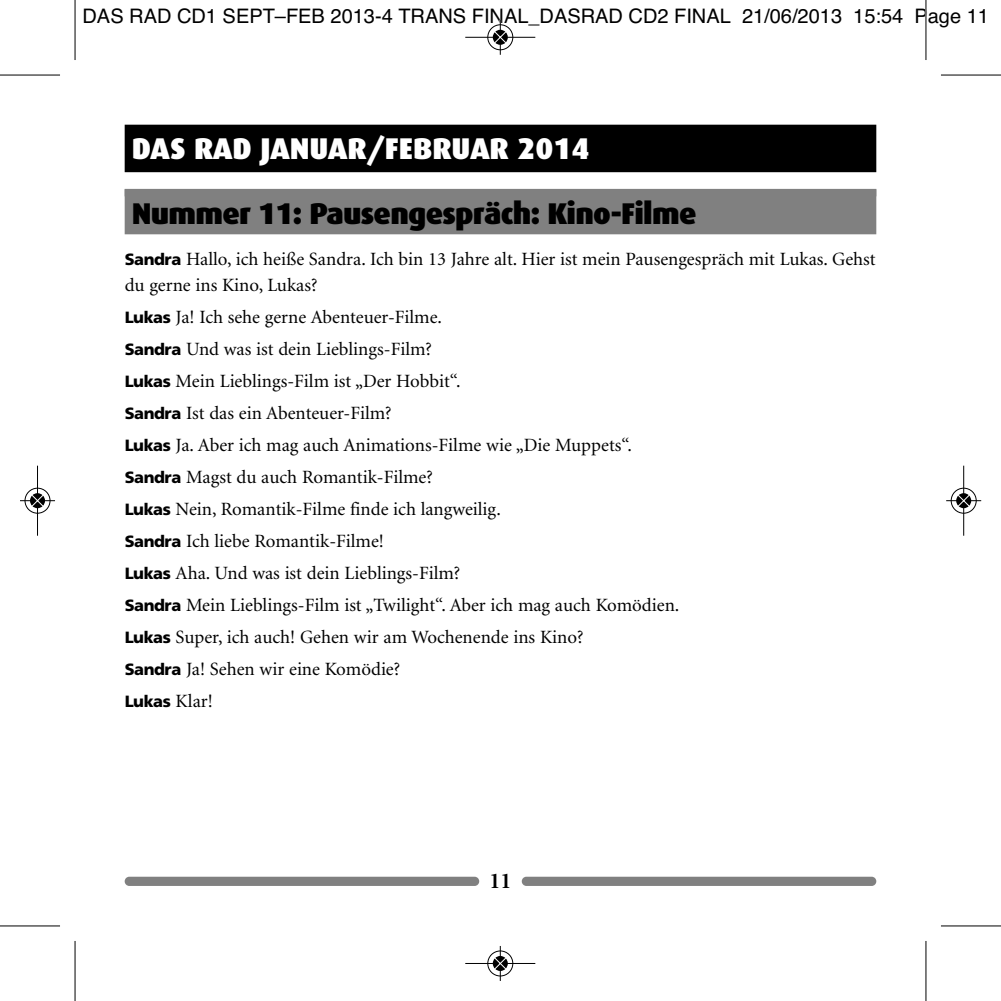
<style>
.page{position:relative;width:1001px;height:1001px;background:#fff}
.page>*{position:absolute;margin:0;border:0;box-sizing:border-box;transform-origin:0 0}
.t1{font:900 30px "Dax";letter-spacing:-.025em;color:#000}
.t2{font:900 30px "Dax";color:#fff}
.t3{font:700 22.5px "Minion";color:#000}
.t4{font:20px "Helvetica";color:#000}
.t5{font:18.75px/32px "Minion";color:#000}
.t6{font:900 16.25px "Frutiger";letter-spacing:-.025em;color:#000}
.s1{font-family:"Frutiger";font-weight:900;font-size:16.25px}
.s2{font-family:"Minion";font-weight:400;font-size:18.75px}
</style>
<div class="page">
<div style="left:125px;top:125px;width:751px;height:47px;background:#000"></div>
<div style="left:125px;top:189px;width:751px;height:45px;background:#808080"></div>
<div style="left:125px;top:876px;width:354px;height:9px;background:#808080;border-radius:5px"></div>
<div style="left:521px;top:876px;width:355px;height:9px;background:#808080;border-radius:5px"></div>
<hr style="left:75px;top:0;width:1px;height:60px;background:#000">
<hr style="left:0;top:75px;width:60px;height:1px;background:#000">
<hr style="left:925px;top:0;width:1px;height:60px;background:#000">
<hr style="left:940px;top:75px;width:60px;height:1px;background:#000">
<hr style="left:75px;top:940px;width:1px;height:60px;background:#000">
<hr style="left:0;top:925px;width:60px;height:1px;background:#000">
<hr style="left:925px;top:940px;width:1px;height:60px;background:#000">
<hr style="left:940px;top:925px;width:60px;height:1px;background:#000">
<div style="left:487px;top:24px;width:26px;height:27px;border:2px solid #fff;border-radius:50%"></div>
<hr style="left:465px;top:37px;width:70px;height:1px;background:#000">
<hr style="left:500px;top:20px;width:1px;height:35px;background:#000">
<div style="left:487px;top:24px;width:26px;height:26px;border:1px solid #000;border-radius:50%"></div>
<svg style="left:492px;top:30px;width:16px;height:15px"></svg>
<svg style="left:494px;top:31px;width:12px;height:13px"></svg>
<div style="left:487px;top:950px;width:26px;height:26px;border:2px solid #fff;border-radius:50%"></div>
<svg style="left:492px;top:955px;width:16px;height:16px"></svg>
<hr style="left:465px;top:962px;width:70px;height:1px;background:#000">
<hr style="left:500px;top:945px;width:1px;height:35px;background:#000">
<div style="left:487px;top:950px;width:26px;height:26px;border:1px solid #000;border-radius:50%"></div>
<svg style="left:492px;top:955px;width:16px;height:15px"></svg>
<svg style="left:494px;top:957px;width:12px;height:12px"></svg>
<div style="left:24px;top:487px;width:27px;height:27px;border:2px solid #fff;border-radius:50%"></div>
<hr style="left:37px;top:465px;width:1px;height:70px;background:#000">
<hr style="left:20px;top:500px;width:35px;height:1px;background:#000">
<div style="left:25px;top:488px;width:25px;height:25px;border:1px solid #000;border-radius:50%"></div>
<svg style="left:30px;top:493px;width:15px;height:15px"></svg>
<svg style="left:31px;top:494px;width:13px;height:13px"></svg>
<div style="left:950px;top:487px;width:26px;height:27px;border:2px solid #fff;border-radius:50%"></div>
<hr style="left:963px;top:465px;width:1px;height:70px;background:#000">
<hr style="left:946px;top:500px;width:35px;height:1px;background:#000">
<div style="left:950px;top:488px;width:26px;height:25px;border:1px solid #000;border-radius:50%"></div>
<div style="left:956px;top:493px;width:15px;height:15px;background:#000;border-radius:50%"></div>
<svg style="left:957px;top:494px;width:12px;height:13px"></svg>
<p class="t4" style="left:82px;top:4px;width:907px">DAS RAD CD1 SEPT–FEB 2013-4 TRANS FINAL_DASRAD CD2 FINAL 21/06/2013 15:54 Page 11</p>
<h1 class="t2" style="left:132px;top:138px;width:459px">DAS RAD JANUAR/FEBRUAR 2014</h1>
<h1 class="t1" style="left:132px;top:203px;width:566px">Nummer 11: Pausengespräch: Kino-Filme</h1>
<p class="t5" style="left:125px;top:247px;width:752px;line-height:26.2px"><span class="s1">Sandra</span> Hallo, ich heiße Sandra. Ich bin 13 Jahre alt. Hier ist mein Pausengespräch mit Lukas. Gehst du gerne ins Kino, Lukas?</p>
<p class="t5" style="left:125px;top:303px;width:556px"><span class="s1">Lukas</span> Ja! Ich sehe gerne Abenteuer-Filme.<br><span class="s1">Sandra</span> Und was ist dein Lieblings-Film?<br><span class="s1">Lukas</span> Mein Lieblings-Film ist „Der Hobbit“.<br><span class="s1">Sandra</span> Ist das ein Abenteuer-Film?<br><span class="s1">Lukas</span> Ja. Aber ich mag auch Animations-Filme wie „Die Muppets“.<br><span class="s1">Sandra</span> Magst du auch Romantik-Filme?<br><span class="s1">Lukas</span> Nein, Romantik-Filme finde ich langweilig.<br><span class="s1">Sandra</span> Ich liebe Romantik-Filme!<br><span class="s1">Lukas</span> Aha. Und was ist dein Lieblings-Film?<br><span class="s1">Sandra</span> Mein Lieblings-Film ist „Twilight“. Aber ich mag auch Komödien.<br><span class="s1">Lukas</span> Super, ich auch! Gehen wir am Wochenende ins Kino?<br><span class="s1">Sandra</span> Ja! Sehen wir eine Komödie?</p>
<p class="t6" style="left:125px;top:694px;width:90px">Lukas <span class="s2">Klar!</span></p>
<p class="t3" style="left:489px;top:871px;width:24px">11</p>
</div>
